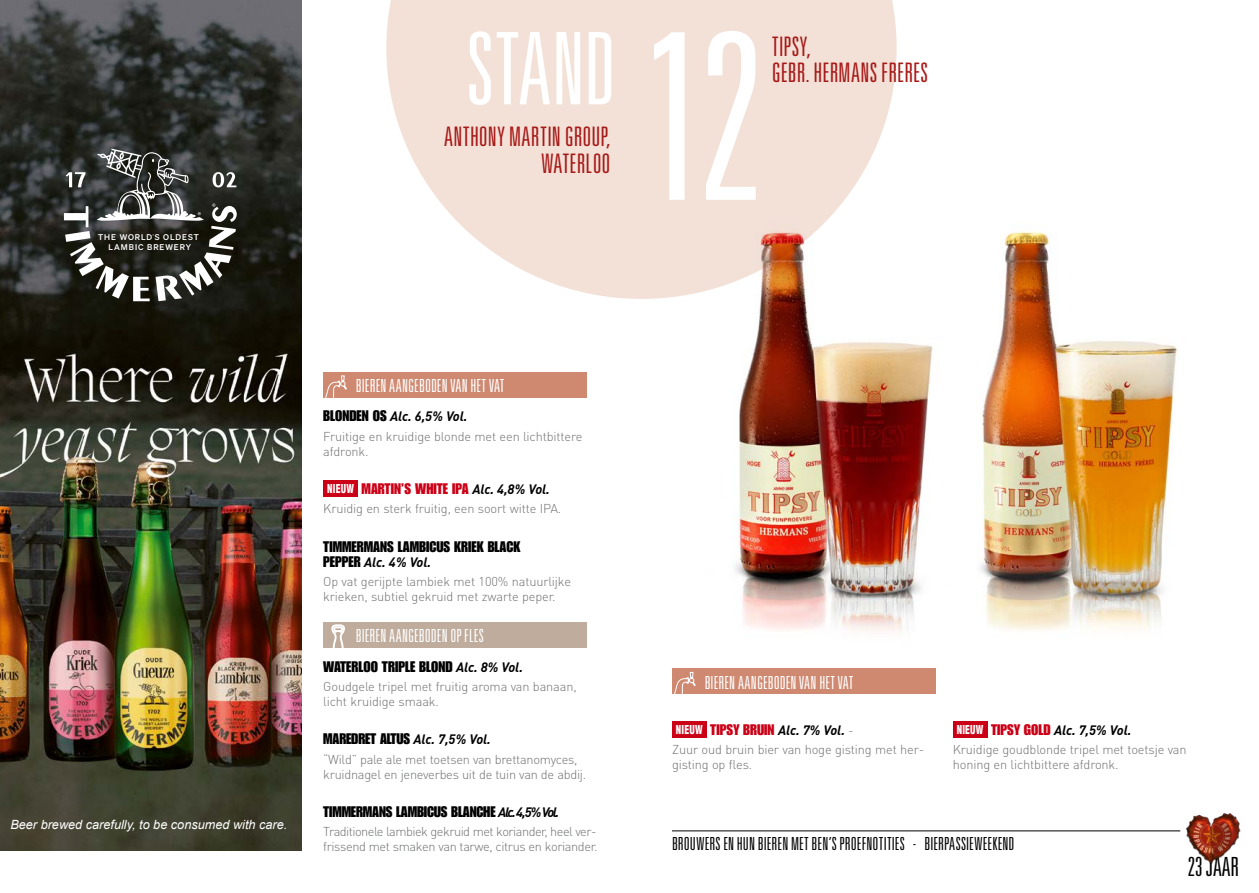
<style>
.page{position:relative;width:1259px;height:893px;background:#fff}
.page>*{position:absolute;margin:0;border:0;box-sizing:border-box;transform-origin:0 0}
.t1{font:300 ultra-condensed 232.05px "Univers LT Std";color:#fff}
.t2{font:300 ultra-condensed 100.2px "Univers LT Std";letter-spacing:-.005em;color:#fff}
.t3{font:300 ultra-condensed 26.85px/26.8px "Univers LT Std";letter-spacing:.005em;color:#a71a18;text-align:right}
.t4{font:300 ultra-condensed 26.4px "Univers LT Std";color:#000}
.t5{font:300 ultra-condensed 18px "Univers LT Std";color:#fff}
.t6{font:300 ultra-condensed 18px "Univers LT Std";letter-spacing:.01em;color:#000}
.t7{font:15px "Impact LT Std";color:#000}
.t8{font:15px "Impact LT Std";color:#cb0017}
.t9{font:italic 700 13.5px "DIN Pro";letter-spacing:-.015em;color:#000}
.t10{font:300 12.75px/15px "DIN Pro";letter-spacing:-.01em;color:#6f7070}
.t11{font:300 12.75px/15px "DIN Pro";letter-spacing:-.04em;color:#6f7070}
.t12{font:italic 12.75px "Arial";color:#fff}
.t13{font:8.1px "Test Sohne Kraftig";letter-spacing:.12em;color:#fff}
.t14{font:4.8px "Test Sohne Kraftig";color:#fff}
.s1{font-family:"Impact LT Std";font-weight:400;font-style:normal;font-size:15px}
.s2{font-family:"Helvetica LT Std";font-weight:900;font-stretch:condensed;font-size:12px;color:#fff}
.s3{font-family:"DIN Pro";font-weight:700;font-style:italic;font-size:13.5px;color:#000}
.s4{font-family:"DIN Pro";font-weight:700;font-style:italic;font-size:13.5px}
.s5{font-family:"DIN Pro";font-weight:300;font-size:12.75px;color:#6f7070}
.s6{font-family:"Helvetica LT Std";font-weight:900;font-style:normal;font-stretch:condensed;font-size:12px;color:#fff}
.s7{font-family:"Impact LT Std";font-weight:400;font-style:normal;font-size:15px;color:#cb0017}
</style>
<div class="page">
<svg style="left:386px;top:0;width:510px;height:299px;background:#f4e4dc"></svg>
<img style="left:984px;top:231px;width:194px;height:399px">
<img style="left:686px;top:200px;width:298px;height:432px">
<img style="left:0;top:0;width:302px;height:850px">
<svg style="left:64px;top:149px;width:173px;height:152px;background:#4e4f4b"></svg>
<div style="left:323px;top:372px;width:264px;height:26px;background:#cf8971"></div>
<svg style="left:325px;top:375px;width:22px;height:23px"></svg>
<div style="left:323px;top:480px;width:35px;height:17px;background:#cb0017"></div>
<div style="left:323px;top:622px;width:264px;height:26px;background:#bfac9c"></div>
<svg style="left:332px;top:624px;width:13px;height:24px"></svg>
<div style="left:672px;top:669px;width:263px;height:25px;background:#cf8971"></div>
<svg style="left:674px;top:671px;width:22px;height:23px"></svg>
<div style="left:672px;top:721px;width:34px;height:16px;background:#cb0017"></div>
<div style="left:952px;top:721px;width:35px;height:16px;background:#cb0017"></div>
<img style="left:1179px;top:813px;width:62px;height:52px">
<hr style="left:672px;top:831px;width:508px;height:1px;background:#000">
<p class="t14" style="left:153px;top:230px;width:3px">,</p>
<p class="t13" style="left:109px;top:242px;width:84px">LAMBIC BREWERY</p>
<p class="t13" style="left:98px;top:232px;width:102px">THE WORLD S OLDEST</p>
<h2 class="t2" style="left:466px;top:17px;width:152px">STAND</h2>
<h3 class="t3" style="left:444px;top:123px;width:168px">ANTHONY MARTIN GROUP,<br>WATERLOO</h3>
<h1 class="t1" style="left:642px;top:-3px;width:122px">12</h1>
<h3 class="t3" style="left:772px;top:32px;width:158px;text-align:left">TIPSY,<br>GEBR. HERMANS FRERES</h3>
<p class="t12" style="left:10px;top:816px;width:278px">Beer brewed carefully, to be consumed with care.</p>
<h3 class="t5" style="left:356px;top:376px;width:150px">BIEREN AANGEBODEN VAN HET VAT</h3>
<p class="t9" style="left:323px;top:407px;width:146px"><span class="s1">BLONDEN OS</span> Alc. 6,5% Vol.</p>
<p class="t10" style="left:323px;top:428px;width:261px">Fruitige en kruidige blonde met een lichtbittere afdronk.</p>
<p class="t8" style="left:327px;top:480px;width:224px"><span class="s2">NIEUW</span> MARTIN’S WHITE IPA <span class="s3">Alc. 4,8% Vol.</span></p>
<p class="t10" style="left:323px;top:501px;width:239px">Kruidig en sterk fruitig, een soort witte IPA.</p>
<p class="t7" style="left:323px;top:538px;width:198px">TIMMERMANS LAMBICUS KRIEK BLACK</p>
<p class="t9" style="left:323px;top:553px;width:109px"><span class="s1">PEPPER</span> Alc. 4% Vol.</p>
<p class="t10" style="left:323px;top:573px;width:249px">Op vat gerijpte lambiek met 100% natuurlijke krieken, subtiel gekruid met zwarte peper.</p>
<h3 class="t5" style="left:356px;top:626px;width:129px">BIEREN AANGEBODEN OP FLES</h3>
<p class="t7" style="left:323px;top:657px;width:201px">WATERLOO TRIPLE BLOND <span class="s4">Alc. 8% Vol.</span></p>
<p class="t10" style="left:323px;top:678px;width:255px">Goudgele tripel met fruitig aroma van banaan, licht kruidige smaak.</p>
<p class="t7" style="left:323px;top:730px;width:169px">MAREDRET ALTUS <span class="s4">Alc. 7,5% Vol.</span></p>
<p class="t10" style="left:323px;top:751px;width:264px">“Wild” pale ale met toetsen van brettanomyces, kruidnagel en jeneverbes uit de tuin van de abdij.</p>
<p class="t7" style="left:323px;top:803px;width:237px">TIMMERMANS LAMBICUS BLANCHE <span class="s4">Alc.4,5% Vol.</span></p>
<p class="t11" style="left:323px;top:824px;width:276px">Traditionele lambiek gekruid met koriander, heel ver&shy;frissend met smaken van tarwe, citrus en koriander.</p>
<h3 class="t5" style="left:704px;top:673px;width:150px">BIEREN AANGEBODEN VAN HET VAT</h3>
<p class="t8" style="left:676px;top:721px;width:179px"><span class="s2">NIEUW</span> TIPSY BRUIN <span class="s3">Alc. 7% Vol.</span> <span class="s5">-</span></p>
<p class="t10" style="left:672px;top:742px;width:254px">Zuur oud bruin bier van hoge gisting met her&shy;gisting op fles.</p>
<p class="t9" style="left:956px;top:721px;width:176px"><span class="s6">NIEUW</span> <span class="s7">TIPSY GOLD</span> Alc. 7,5% Vol.</p>
<p class="t10" style="left:952px;top:742px;width:235px">Kruidige goudblonde tripel met toetsje van honing en lichtbittere afdronk.</p>
<h3 class="t6" style="left:672px;top:835px;width:344px">BROUWERS EN HUN BIEREN MET BEN’S PROEFNOTITIES - BIERPASSIEWEEKEND</h3>
<h3 class="t4" style="left:1187px;top:853px;width:53px">23 JAAR</h3>
</div>
